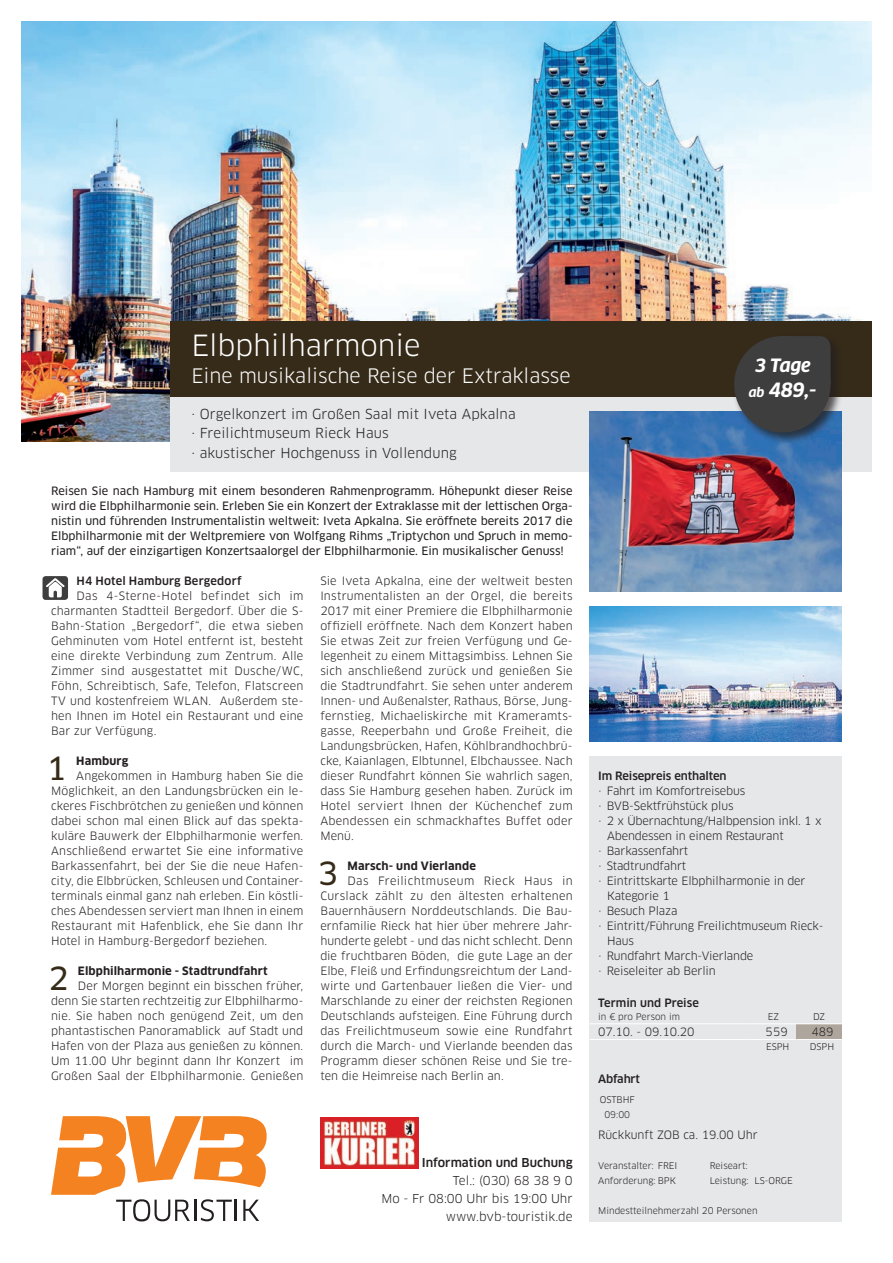
<style>
.page{position:relative;width:893px;height:1263px;background:#fff}
.page>*{position:absolute;margin:0;border:0;box-sizing:border-box;transform-origin:0 0}
.t1{font:31.2px "Clan OT News";color:#362b19}
.t2{font:28.5px "Clan OT";color:#fff}
.t3{font:19.5px "Clan OT";color:#fff}
.t4{font:italic 700 19.2px "Clan OT";color:#fff}
.t5{font:italic 700 18px "Clan OT";color:#fff}
.t6{font:13.5px/19.5px "Clan OT";letter-spacing:.01em;color:#231f20}
.t7{font:12px/18px "Clan OT";color:#231f20;text-align:right}
.t8{font:500 12px "Clan OT";color:#231f20}
.t9{font:11.25px/15px "Clan OT";letter-spacing:-.01em;color:#231f20;text-align:justify}
.t10{font:11.25px/15px "Clan OT News";color:#231f20;text-align:justify}
.t11{font:500 11.25px "Clan OT";color:#231f20}
.t12{font:700 11.25px "Clan OT";letter-spacing:.015em;color:#231f20}
.t13{font:9px/15.1px "Clan OT";color:#231f20;text-align:center}
.s1{font-size:12.9px}
</style>
<div class="page">
<svg style="left:51px;top:1116px;width:216px;height:105px"></svg>
<img style="left:21px;top:21px;width:851px;height:420px">
<div style="left:170px;top:396px;width:702px;height:75px;background:#e6e7e9"></div>
<div style="left:170px;top:321px;width:702px;height:75px;background:#362b19"></div>
<img style="left:590px;top:606px;width:252px;height:135px">
<div style="left:590px;top:756px;width:252px;height:465px;background:#e6e7e9"></div>
<div style="left:796px;top:1024px;width:46px;height:15px;background:#aea69d"></div>
<hr style="left:590px;top:1023px;width:160px;height:1px;background:#fff">
<hr style="left:750px;top:1023px;width:46px;height:1px;background:#fff">
<hr style="left:796px;top:1023px;width:46px;height:1px;background:#fff">
<hr style="left:590px;top:1039px;width:160px;height:1px;background:#fff">
<hr style="left:750px;top:1039px;width:46px;height:1px;background:#fff">
<hr style="left:796px;top:1039px;width:46px;height:1px;background:#fff">
<div style="left:43px;top:576px;width:25px;height:24px;background:#3e3e3f;border-radius:3px"></div>
<svg style="left:46px;top:578px;width:19px;height:19px"></svg>
<img style="left:590px;top:411px;width:252px;height:180px">
<div style="left:732px;top:334px;width:111px;height:111px;background:#231f20;opacity:.75"></div>
<div style="left:734px;top:336px;width:97px;height:96px;background:#3e3e3f;border-radius:50%"></div>
<svg style="left:789px;top:336px;width:42px;height:43px"></svg>
<img style="left:320px;top:1117px;width:98px;height:51px">
<h2 class="t2" style="left:191px;top:329px;width:231px">Elbphilharmonie</h2>
<h3 class="t3" style="left:191px;top:364px;width:381px">Eine musikalische Reise der Extraklasse</h3>
<p class="t6" style="left:191px;top:404px;width:326px">· Orgelkonzert im Großen Saal mit Iveta Apkalna · Freilichtmuseum Rieck Haus<br>· akustischer Hochgenuss in Vollendung</p>
<p class="t10" style="left:51px;top:483px;width:523px">Reisen Sie nach Hamburg mit einem besonderen Rahmenprogramm. Höhepunkt dieser Reise wird die Elbphilharmonie sein. Erleben Sie ein Konzert der Extraklasse mit der lettischen Orga&shy;nistin und führenden Instrumentalistin weltweit: Iveta Apkalna. Sie eröffnete bereits 2017 die Elbphilharmonie mit der Weltpremiere von Wolfgang Rihms „Triptychon und Spruch in memo&shy;riam“, auf der einzigartigen Konzertsaalorgel der Elbphilharmonie. Ein musikalischer Genuss!</p>
<p class="t11" style="left:77px;top:574px;width:167px">H4 Hotel Hamburg Bergedorf</p>
<p class="t9" style="left:51px;top:588px;width:254px;text-indent:26px">Das 4-Sterne-Hotel befindet sich im charmanten Stadtteil Bergedorf. Über die S-Bahn-Station „Bergedorf“, die etwa sieben Gehminuten vom Hotel entfernt ist, besteht eine direkte Verbindung zum Zentrum. Alle Zimmer sind ausgestattet mit Dusche/WC, Föhn, Schreibtisch, Safe, Telefon, Flatscreen TV und kostenfreiem WLAN. Außerdem ste&shy;hen Ihnen im Hotel ein Restaurant und eine Bar zur Verfügung.</p>
<h1 class="t1" style="left:47px;top:750px;width:22px">1</h1>
<p class="t12" style="left:76px;top:754px;width:54px">Hamburg</p>
<p class="t9" style="left:51px;top:768px;width:254px;text-indent:25px">Angekommen in Hamburg haben Sie die Möglichkeit, an den Landungsbrücken ein le&shy;ckeres Fischbrötchen zu genießen und können dabei schon mal einen Blick auf das spekta&shy;kuläre Bauwerk der Elbphilharmonie werfen.<br>Anschließend erwartet Sie eine informative Barkassenfahrt, bei der Sie die neue Hafen&shy;city, die Elbbrücken, Schleusen und Container&shy;terminals einmal ganz nah erleben. Ein köstli&shy;ches Abendessen serviert man Ihnen in einem Restaurant mit Hafenblick, ehe Sie dann Ihr Hotel in Hamburg-Bergedorf beziehen.</p>
<h1 class="t1" style="left:48px;top:960px;width:22px">2</h1>
<p class="t12" style="left:78px;top:964px;width:191px">Elbphilharmonie - Stadtrundfahrt</p>
<p class="t9" style="left:51px;top:978px;width:254px;text-indent:27px">Der Morgen beginnt ein bisschen früher, denn Sie starten rechtzeitig zur Elbphilharmo&shy;nie. Sie haben noch genügend Zeit, um den phantastischen Panoramablick auf Stadt und Hafen von der Plaza aus genießen zu können.<br>Um 11.00 Uhr beginnt dann Ihr Konzert im Großen Saal der Elbphilharmonie. Genießen</p>
<p class="t9" style="left:320px;top:573px;width:254px">Sie Iveta Apkalna, eine der weltweit besten Instrumentalisten an der Orgel, die bereits 2017 mit einer Premiere die Elbphilharmonie offiziell eröffnete. Nach dem Konzert haben Sie etwas Zeit zur freien Verfügung und Ge&shy;legenheit zu einem Mittagsimbiss. Lehnen Sie sich anschließend zurück und genießen Sie die Stadtrundfahrt. Sie sehen unter anderem Innen- und Außenalster, Rathaus, Börse, Jung&shy;fernstieg, Michaeliskirche mit Krameramts&shy;gasse, Reeperbahn und Große Freiheit, die Landungsbrücken, Hafen, Köhlbrandhochbrü&shy;cke, Kaianlagen, Elbtunnel, Elbchaussee. Nach dieser Rundfahrt können Sie wahrlich sagen, dass Sie Hamburg gesehen haben. Zurück im Hotel serviert Ihnen der Küchenchef zum Abendessen ein schmackhaftes Buffet oder Menü.</p>
<h1 class="t1" style="left:318px;top:855px;width:22px">3</h1>
<p class="t12" style="left:347px;top:859px;width:130px">Marsch- und Vierlande</p>
<p class="t9" style="left:320px;top:873px;width:254px;text-indent:27px">Das Freilichtmuseum Rieck Haus in Curslack zählt zu den ältesten erhaltenen Bauernhäusern Norddeutschlands. Die Bau&shy;ernfamilie Rieck hat hier über mehrere Jahr&shy;hunderte gelebt - und das nicht schlecht. Denn die fruchtbaren Böden, die gute Lage an der Elbe, Fleiß und Erfindungsreichtum der Land&shy;wirte und Gartenbauer ließen die Vier- und Marschlande zu einer der reichsten Regionen Deutschlands aufsteigen. Eine Führung durch das Freilichtmuseum sowie eine Rundfahrt durch die March- und Vierlande beenden das Programm dieser schönen Reise und Sie tre&shy;ten die Heimreise nach Berlin an.</p>
<p class="t8" style="left:422px;top:1156px;width:152px">Information und Buchung</p>
<p class="t7" style="left:381px;top:1172px;width:193px">Tel.: (030) 68 38 9 0<br>Mo - Fr 08:00 Uhr bis 19:00 Uhr www.bvb-touristik.de</p>
<h3 class="t5" style="left:755px;top:355px;width:58px">3 Tage</h3>
<h3 class="t4" style="left:749px;top:379px;width:69px"><span class="s1">ab</span> 489,-</h3>
<p class="t11" style="left:598px;top:769px;width:130px">Im Reisepreis enthalten</p>
<p class="t9" style="left:599px;top:783px;width:148px">· Fahrt im Komfortreisebus</p>
<p class="t9" style="left:599px;top:798px;width:137px">· BVB-Sektfrühstück plus</p>
<p class="t9" style="left:599px;top:813px;width:225px">· 2 x Übernachtung/Halbpension inkl. 1 x</p>
<p class="t9" style="left:607px;top:828px;width:178px">Abendessen in einem Restaurant</p>
<p class="t9" style="left:599px;top:843px;width:91px">· Barkassenfahrt</p>
<p class="t9" style="left:599px;top:858px;width:89px">· Stadtrundfahrt</p>
<p class="t9" style="left:599px;top:873px;width:208px">· Eintrittskarte Elbphilharmonie in der</p>
<p class="t9" style="left:607px;top:888px;width:64px">Kategorie 1</p>
<p class="t9" style="left:599px;top:903px;width:80px">· Besuch Plaza</p>
<p class="t9" style="left:599px;top:918px;width:226px">· Eintritt/Führung Freilichtmuseum Rieck-</p>
<p class="t9" style="left:607px;top:933px;width:28px">Haus</p>
<p class="t9" style="left:599px;top:948px;width:156px">· Rundfahrt March-Vierlande</p>
<p class="t9" style="left:599px;top:963px;width:119px">· Reiseleiter ab Berlin</p>
<p class="t11" style="left:598px;top:996px;width:102px">Termin und Preise</p>
<p class="t13" style="left:598px;top:1009px;width:83px">in € pro Person im</p>
<p class="t13" style="left:768px;top:1009px;width:13px">EZ</p>
<p class="t13" style="left:813px;top:1009px;width:14px">DZ</p>
<p class="t9" style="left:598px;top:1024px;width:98px">07.10. - 09.10.20</p>
<p class="t9" style="left:766px;top:1024px;width:24px">559</p>
<p class="t9" style="left:811px;top:1024px;width:24px">489</p>
<p class="t13" style="left:766px;top:1039px;width:25px">ESPH</p>
<p class="t13" style="left:810px;top:1039px;width:26px">DSPH</p>
<p class="t11" style="left:598px;top:1073px;width:43px">Abfahrt</p>
<p class="t13" style="left:600px;top:1092px;width:37px">OSTBHF<br>09:00</p>
<p class="t9" style="left:598px;top:1127px;width:161px">Rückkunft ZOB ca. 19.00 Uhr</p>
<p class="t13" style="left:598px;top:1158px;width:81px">Veranstalter: FREI</p>
<p class="t13" style="left:710px;top:1158px;width:40px">Reiseart:</p>
<p class="t13" style="left:598px;top:1173px;width:79px">Anforderung: BPK</p>
<p class="t13" style="left:710px;top:1173px;width:85px">Leistung: LS-ORGE</p>
<p class="t13" style="left:598px;top:1203px;width:161px">Mindestteilnehmerzahl 20 Personen</p>
</div>
